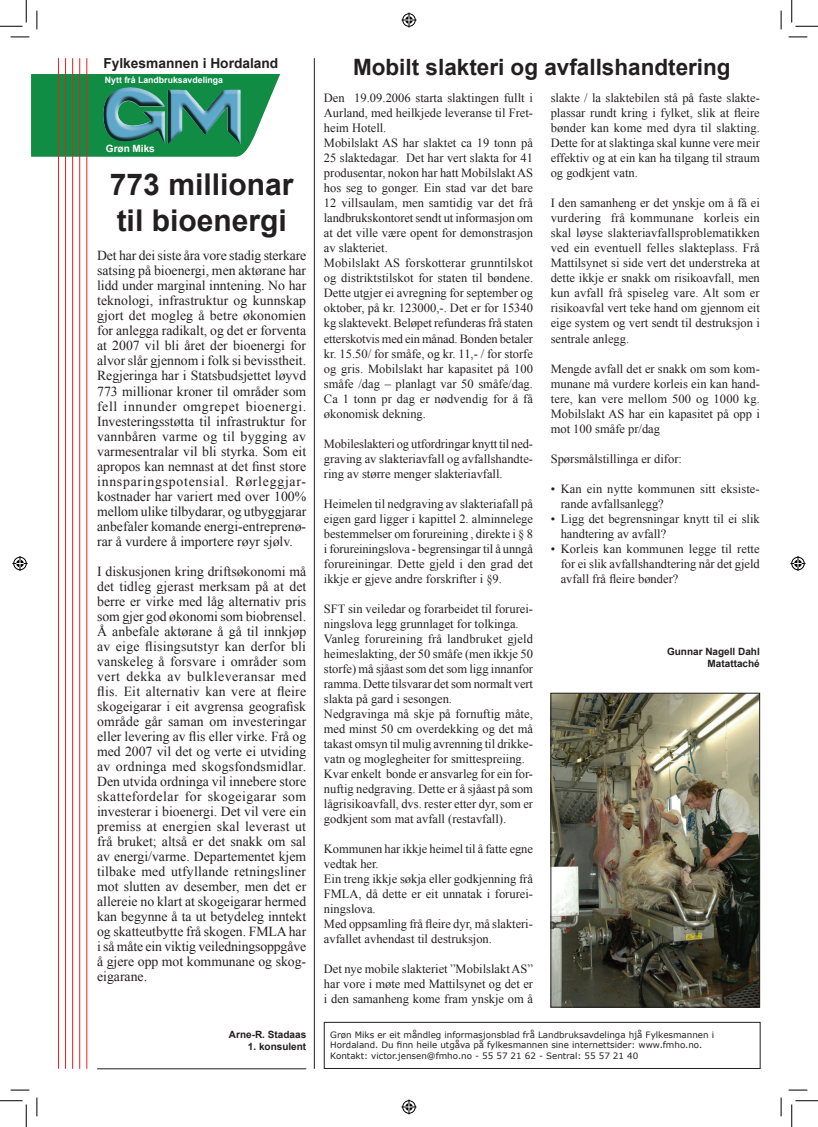
<style>
.page{position:relative;width:818px;height:1127px;background:#fff}
.page>*{position:absolute;margin:0;border:0;box-sizing:border-box;transform-origin:0 0}
.t1{font:700 30px/36px "Arial";color:#231f20}
.t2{font:700 22.5px "Arial";color:#231f20}
.t3{font:13.75px/15px "Times New Roman";color:#231f20;text-align:justify}
.t4{font:700 13.75px "Arial";color:#231f20}
.t5{font:12.5px/15px "Times New Roman";color:#231f20;text-align:justify}
.t6{font:700 10px/12px "Arial";color:#231f20;text-align:right}
.t7{font:700 10px "Arial";color:#fff}
.t8{font:8.75px/10.5px "Verdana";color:#231f20}
.t9{font:700 8.75px "Arial";color:#fff}
</style>
<div class="page">
<svg style="left:31px;top:74px;width:249px;height:83px;background:#329564"></svg>
<hr style="left:58px;top:58px;width:1px;height:1010px;background:#ee1d23">
<hr style="left:65px;top:58px;width:1px;height:1010px;background:#ee1d23">
<hr style="left:72px;top:58px;width:1px;height:1010px;background:#ee1d23">
<hr style="left:79px;top:58px;width:1px;height:1010px;background:#ee1d23">
<hr style="left:86px;top:58px;width:1px;height:1010px;background:#ee1d23">
<div style="left:324px;top:1021px;width:436px;height:47px;border:1px solid #231f20"></div>
<img style="left:106px;top:111px;width:59px;height:33px">
<img style="left:553px;top:695px;width:205px;height:310px">
<div style="left:551px;top:693px;width:209px;height:314px;border:1px solid #231f20"></div>
<hr style="left:314px;top:58px;width:1px;height:1010px;background:#231f20">
<hr style="left:97px;top:1068px;width:209px;height:1px;background:#231f20">
<svg style="left:11px;top:36px;width:18px;height:2px"></svg>
<svg style="left:789px;top:36px;width:18px;height:2px"></svg>
<svg style="left:11px;top:1089px;width:18px;height:1px"></svg>
<svg style="left:789px;top:1089px;width:18px;height:1px"></svg>
<svg style="left:36px;top:11px;width:2px;height:18px"></svg>
<svg style="left:36px;top:1097px;width:2px;height:19px"></svg>
<svg style="left:780px;top:11px;width:2px;height:18px"></svg>
<svg style="left:780px;top:1097px;width:2px;height:19px"></svg>
<svg style="left:0;top:0;width:27px;height:27px"></svg>
<svg style="left:0;top:1100px;width:27px;height:26px"></svg>
<svg style="left:791px;top:0;width:27px;height:27px"></svg>
<svg style="left:791px;top:1100px;width:27px;height:26px"></svg>
<svg style="left:401px;top:13px;width:15px;height:15px"></svg>
<svg style="left:401px;top:1099px;width:15px;height:15px"></svg>
<svg style="left:13px;top:556px;width:15px;height:15px"></svg>
<svg style="left:790px;top:556px;width:15px;height:15px"></svg>
<p class="t4" style="left:103px;top:54px;width:176px">Fylkesmannen i Hordaland</p>
<p class="t9" style="left:105px;top:74px;width:120px">Nytt frå Landbruksavdelinga</p>
<p class="t7" style="left:106px;top:142px;width:50px">Grøn Miks</p>
<h1 class="t1" style="left:110px;top:167px;width:185px">773 millionar til bioenergi</h1>
<p class="t3" style="left:97px;top:248px;width:211px">Det har dei siste åra vore stadig sterkare satsing på bioenergi, men aktørane har lidd under marginal inntening. No har teknologi, infrastruktur og kunnskap gjort det mogleg å betre økonomien for anlegga radikalt, og det er forventa at 2007 vil bli året der bioenergi for alvor slår gjennom i folk si bevisstheit.<br>Regjeringa har i Statsbudsjettet løyvd 773 millionar kroner til områder som fell innunder omgrepet bioenergi.<br>Investeringsstøtta til infrastruktur for vannbåren varme og til bygging av varmesentralar vil bli styrka. Som eit apropos kan nemnast at det finst store innsparingspotensial. Rørleggjar&shy;kostnader har variert med over 100% mellom ulike tilbydarar, og utbyggjarar anbefaler komande energi-entreprenø&shy;rar å vurdere å importere røyr sjølv.</p>
<p class="t3" style="left:97px;top:563px;width:211px">I diskusjonen kring driftsøkonomi må det tidleg gjerast merksam på at det berre er virke med låg alternativ pris som gjer god økonomi som biobrensel.<br>Å anbefale aktørane å gå til innkjøp av eige flisingsutstyr kan derfor bli vanskeleg å forsvare i områder som vert dekka av bulkleveransar med flis. Eit alternativ kan vere at fleire skogeigarar i eit avgrensa geografisk område går saman om investeringar eller levering av flis eller virke. Frå og med 2007 vil det og verte ei utviding av ordninga med skogsfondsmidlar.<br>Den utvida ordninga vil innebere store skattefordelar for skogeigarar som investerar i bioenergi. Det vil vere ein premiss at energien skal leverast ut frå bruket; altså er det snakk om sal av energi/varme. Departementet kjem tilbake med utfyllande retningsliner mot slutten av desember, men det er allereie no klart at skogeigarar hermed kan begynne å ta ut betydeleg inntekt og skatteutbytte frå skogen. FMLA har i så måte ein viktig veiledningsoppgåve å gjere opp mot kommunane og skog&shy;eigarane.</p>
<p class="t6" style="left:229px;top:1028px;width:79px">Arne-R. Stadaas</p>
<p class="t6" style="left:248px;top:1040px;width:60px">1. konsulent</p>
<h2 class="t2" style="left:353px;top:52px;width:379px">Mobilt slakteri og avfallshandtering</h2>
<p class="t5" style="left:324px;top:90px;width:211px;text-align:left">Den 19.09.2006 starta slaktingen fullt i Aurland, med heilkjede leveranse til Fret&shy;heim Hotell.<br>Mobilslakt AS har slaktet ca 19 tonn på 25 slaktedagar. Det har vert slakta for 41 produsentar, nokon har hatt Mobilslakt AS hos seg to gonger. Ein stad var det bare 12 villsaulam, men samtidig var det frå landbrukskontoret sendt ut informasjon om at det ville være opent for demonstrasjon av slakteriet.<br>Mobilslakt AS forskotterar grunntilskot og distriktstilskot for staten til bøndene.<br>Dette utgjer ei avregning for september og oktober, på kr. 123000,-. Det er for 15340 kg slaktevekt. Beløpet refunderas frå staten etterskotvis med ein månad. Bonden betaler kr. 15.50/ for småfe, og kr. 11,- / for storfe og gris. Mobilslakt har kapasitet på 100 småfe /dag – planlagt var 50 småfe/dag.<br>Ca 1 tonn pr dag er nødvendig for å få økonomisk dekning.</p>
<p class="t5" style="left:324px;top:435px;width:211px">Mobileslakteri og utfordringar knytt til ned&shy;graving av slakteriavfall og avfallshandte&shy;ring av større menger slakteriavfall.</p>
<p class="t5" style="left:324px;top:495px;width:211px">Heimelen til nedgraving av slakteriafall på eigen gard ligger i kapittel 2. alminnelege bestemmelser om forureining , direkte i § 8 i forureiningslova - begrensingar til å unngå forureiningar. Dette gjeld i den grad det ikkje er gjeve andre forskrifter i §9.</p>
<p class="t5" style="left:324px;top:600px;width:211px;text-align:left">SFT sin veiledar og forarbeidet til forurei&shy;ningslova legg grunnlaget for tolkinga.<br>Vanleg forureining frå landbruket gjeld heimeslakting, der 50 småfe (men ikkje 50 storfe) må sjåast som det som ligg innanfor ramma. Dette tilsvarar det som normalt vert slakta på gard i sesongen.<br>Nedgravinga må skje på fornuftig måte, med minst 50 cm overdekking og det må takast omsyn til mulig avrenning til drikke&shy;vatn og moglegheiter for smittespreiing.<br>Kvar enkelt bonde er ansvarleg for ein for&shy;nuftig nedgraving. Dette er å sjåast på som lågrisikoavfall, dvs. rester etter dyr, som er godkjent som mat avfall (restavfall).</p>
<p class="t5" style="left:324px;top:840px;width:211px;text-align:left">Kommunen har ikkje heimel til å fatte egne vedtak her.<br>Ein treng ikkje søkja eller godkjenning frå<br>FMLA, då dette er eit unnatak i forurei&shy;ningslova.<br>Med oppsamling frå fleire dyr, må slakteri&shy;avfallet avhendast til destruksjon.</p>
<p class="t5" style="left:324px;top:960px;width:211px">Det nye mobile slakteriet ”Mobilslakt AS” har vore i møte med Mattilsynet og det er i den samanheng kome fram ynskje om å</p>
<p class="t5" style="left:551px;top:90px;width:211px">slakte / la slaktebilen stå på faste slakte&shy;plassar rundt kring i fylket, slik at fleire bønder kan kome med dyra til slakting.<br>Dette for at slaktinga skal kunne vere meir effektiv og at ein kan ha tilgang til straum og godkjent vatn.</p>
<p class="t5" style="left:551px;top:195px;width:211px">I den samanheng er det ynskje om å få ei vurdering frå kommunane korleis ein skal løyse slakteriavfallsproblematikken ved ein eventuell felles slakteplass. Frå Mattilsynet si side vert det understreka at dette ikkje er snakk om risikoavfall, men kun avfall frå spiseleg vare. Alt som er risikoavfal vert teke hand om gjennom eit eige system og vert sendt til destruksjon i sentrale anlegg.</p>
<p class="t5" style="left:551px;top:360px;width:211px">Mengde avfall det er snakk om som kom&shy;munane må vurdere korleis ein kan hand&shy;tere, kan vere mellom 500 og 1000 kg.<br>Mobilslakt AS har ein kapasitet på opp i mot 100 småfe pr/dag</p>
<p class="t5" style="left:551px;top:450px;width:133px">Spørsmålstillinga er difor:</p>
<p class="t5" style="left:561px;top:480px;width:200px;text-indent:-10px">• Kan ein nytte kommunen sitt eksiste&shy;rande avfallsanlegg?</p>
<p class="t5" style="left:561px;top:510px;width:201px;text-indent:-10px">• Ligg det begrensningar knytt til ei slik handtering av avfall?</p>
<p class="t5" style="left:561px;top:540px;width:201px;text-indent:-10px">• Korleis kan kommunen legge til rette for ei slik avfallshandtering når det gjeld avfall frå fleire bønder?</p>
<p class="t6" style="left:667px;top:645px;width:94px">Gunnar Nagell Dahl<br>Matattaché</p>
<p class="t8" style="left:330px;top:1028px;width:385px">Grøn Miks er eit måndleg informasjonsblad frå Landbruksavdelinga hjå Fylkesmannen i<br>Hordaland. Du finn heile utgåva på fylkesmannen sine internettsider: www.fmho.no.<br>Kontakt: victor.jensen@fmho.no - 55 57 21 62 - Sentral: 55 57 21 40</p>
</div>
